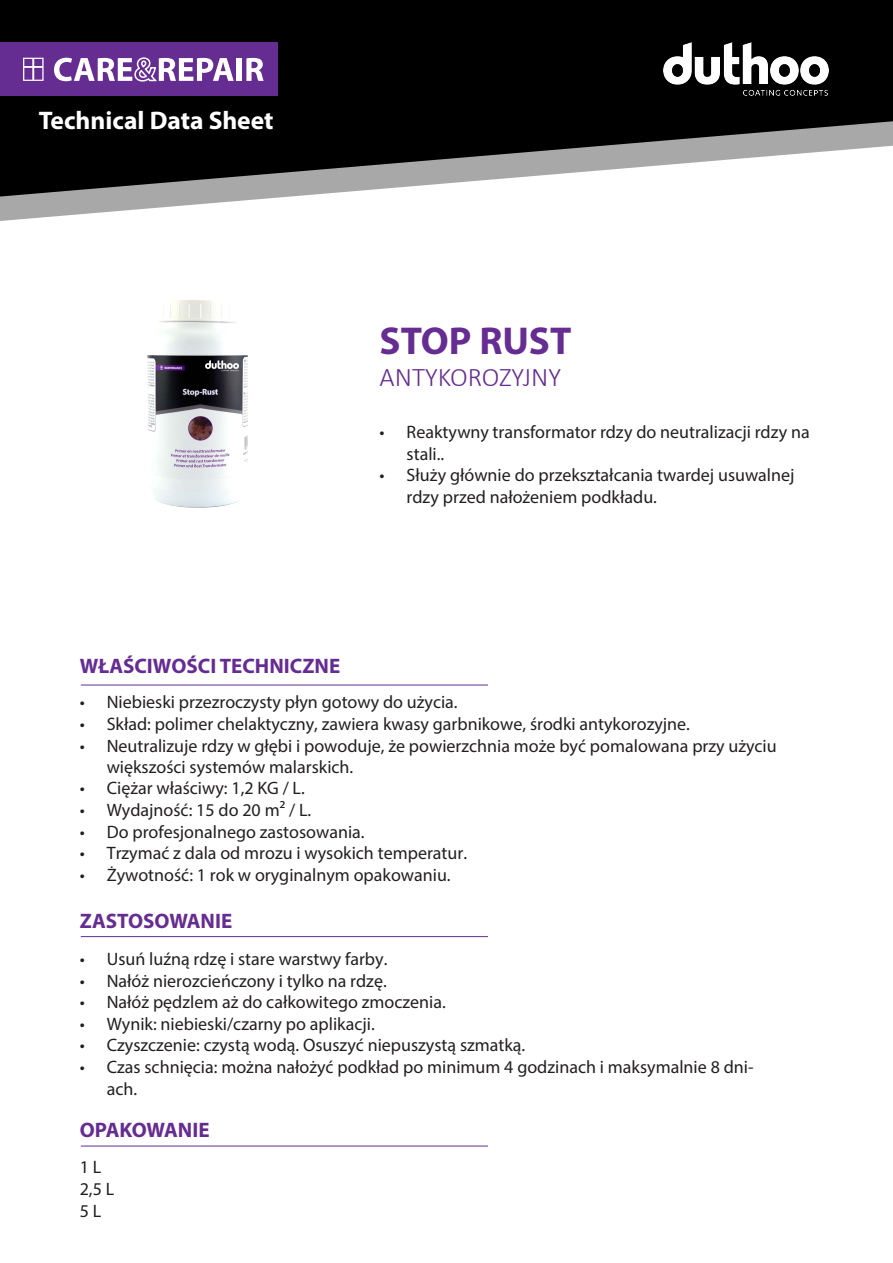
<style>
.page{position:relative;width:893px;height:1263px;background:#fff}
.page>*{position:absolute;margin:0;border:0;box-sizing:border-box;transform-origin:0 0}
.t1{font:700 39px "Myriad Pro";color:#652d91}
.t2{font:300 27px "Calibri";color:#652d91}
.t3{font:700 25.5px "Myriad Pro";color:#fff}
.t4{font:700 21px "Myriad Pro";color:#652d91}
.t5{font:18px/21.6px "Myriad Pro";color:#231f20}
</style>
<div class="page">
<div style="left:0;top:0;width:893px;height:660px;background:#000001"></div>
<svg style="left:0;top:131px;width:893px;height:555px;fill:#fff"></svg>
<div style="left:0;top:43px;width:278px;height:53px;background:#652d91"></div>
<svg style="left:54px;top:57px;width:180px;height:25px"></svg>
<div style="left:237px;top:58px;width:5px;height:23px;background:#fff"></div>
<svg style="left:246px;top:58px;width:18px;height:23px"></svg>
<svg style="left:23px;top:58px;width:21px;height:23px"></svg>
<hr style="left:81px;top:936px;width:407px;height:1px;background:#652d91">
<hr style="left:81px;top:1146px;width:407px;height:1px;background:#652d91">
<hr style="left:81px;top:685px;width:407px;height:1px;background:#652d91">
<img style="left:663px;top:42px;width:165px;height:54px">
<img style="left:1px;top:235px;width:442px;height:332px">
<h3 class="t3" style="left:39px;top:103px;width:236px">Technical Data Sheet</h3>
<h1 class="t1" style="left:380px;top:315px;width:193px">STOP RUST</h1>
<h2 class="t2" style="left:380px;top:360px;width:183px">ANTYKOROZYJNY</h2>
<p class="t5" style="left:407px;top:421px;width:405px;text-indent:-27px">• Reaktywny transformator rdzy do neutralizacji rdzy na stali..</p>
<p class="t5" style="left:407px;top:464px;width:389px;text-indent:-27px">• Służy głównie do przekształcania twardej usuwalnej rdzy przed nałożeniem podkładu.</p>
<p class="t4" style="left:80px;top:652px;width:262px">WŁAŚCIWOŚCI TECHNICZNE</p>
<p class="t5" style="left:80px;top:691px;width:379px">• Niebieski przezroczysty płyn gotowy do użycia.</p>
<p class="t5" style="left:80px;top:713px;width:612px">• Skład: polimer chelaktyczny, zawiera kwasy garbnikowe, środki antykorozyjne.</p>
<p class="t5" style="left:107px;top:735px;width:671px;line-height:20.9px;text-indent:-27px">• Neutralizuje rdzy w głębi i powoduje, że powierzchnia może być pomalowana przy użyciu większości systemów malarskich.</p>
<p class="t5" style="left:80px;top:777px;width:227px">• Ciężar właściwy: 1,2 KG / L.</p>
<p class="t5" style="left:80px;top:799px;width:233px">• Wydajność: 15 do 20 m² / L.</p>
<p class="t5" style="left:80px;top:820px;width:286px">• Do profesjonalnego zastosowania.</p>
<p class="t5" style="left:80px;top:842px;width:389px">• Trzymać z dala od mrozu i wysokich temperatur.</p>
<p class="t5" style="left:80px;top:864px;width:372px">• Żywotność: 1 rok w oryginalnym opakowaniu.</p>
<p class="t4" style="left:80px;top:907px;width:154px">ZASTOSOWANIE</p>
<p class="t5" style="left:80px;top:948px;width:309px">• Usuń luźną rdzę i stare warstwy farby.</p>
<p class="t5" style="left:80px;top:969px;width:309px">• Nałóż nierozcieńczony i tylko na rdzę.</p>
<p class="t5" style="left:80px;top:991px;width:368px">• Nałóż pędzlem aż do całkowitego zmoczenia.</p>
<p class="t5" style="left:80px;top:1013px;width:296px">• Wynik: niebieski/czarny po aplikacji.</p>
<p class="t5" style="left:80px;top:1034px;width:447px">• Czyszczenie: czystą wodą. Osuszyć niepuszystą szmatką.</p>
<p class="t5" style="left:107px;top:1056px;width:648px;text-indent:-27px">• Czas schnięcia: można nałożyć podkład po minimum 4 godzinach i maksymalnie 8 dni&shy;ach.</p>
<p class="t4" style="left:80px;top:1116px;width:131px">OPAKOWANIE</p>
<p class="t5" style="left:80px;top:1156px;width:36px">1 L<br>2,5 L<br>5 L</p>
</div>
